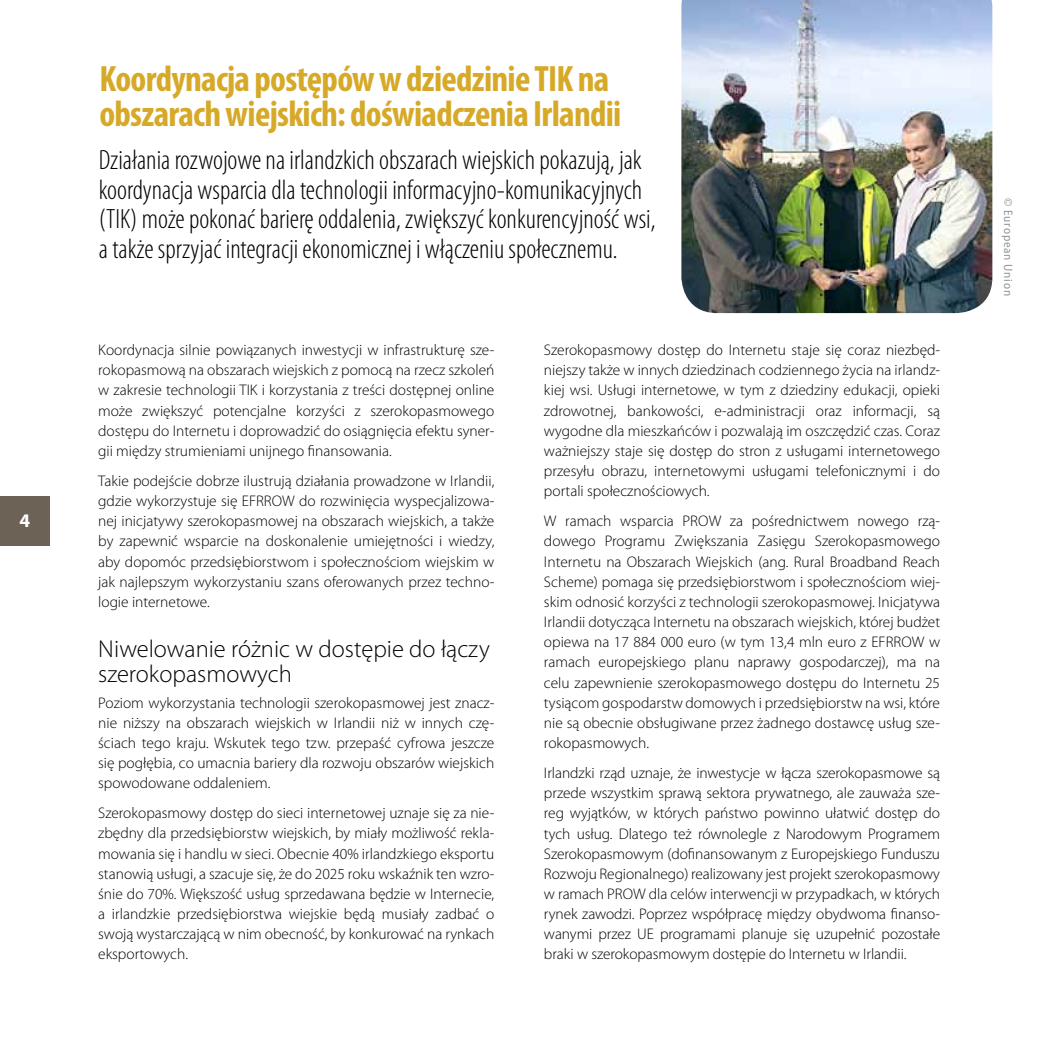
<style>
.page{position:relative;width:1042px;height:1042px;background:#fff}
.page>*{position:absolute;margin:0;border:0;box-sizing:border-box;transform-origin:0 0}
.t1{font:700 condensed 36.75px/35px "Myriad Pro";letter-spacing:-.02em;color:#d7a929}
.t2{font:300 condensed 28px/29.8px "Myriad Pro";color:#000}
.t3{font:300 24.5px/24.5px "Myriad Pro";color:#000}
.t4{font:700 19.25px "Myriad Pro";color:#fff}
.t5{font:300 15.4px/20.1px "Myriad Pro";color:#000;text-align:justify}
.t6{font:semi-condensed 12.25px "Myriad Pro";letter-spacing:.06em;color:#939598}
</style>
<div class="page">
<div style="left:0;top:496px;width:50px;height:50px;background:#6c6356"></div>
<img style="left:681px;top:0;width:311px;height:313px">
<p class="t4" style="left:19px;top:508px;width:12px">4</p>
<h1 class="t1" style="left:100px;top:61px;width:523px">Koordynacja postępów w dziedzinie TIK na obszarach wiejskich: doświadczenia Irlandii</h1>
<p class="t2" style="left:99px;top:145px;width:558px">Działania rozwojowe na irlandzkich obszarach wiejskich pokazują, jak koordynacja wsparcia dla technologii informacyjno-komunikacyjnych (TIK) może pokonać barierę oddalenia, zwiększyć konkurencyjność wsi, a także sprzyjać integracji ekonomicznej i włączeniu społecznemu.</p>
<p class="t5" style="left:98px;top:340px;width:398px">Koordynacja silnie powiązanych inwestycji w infrastrukturę sze&shy;rokopasmową na obszarach wiejskich z pomocą na rzecz szkoleń w zakresie technologii TIK i korzystania z treści dostępnej online może zwiększyć potencjalne korzyści z szerokopasmowego dostępu do Internetu i doprowadzić do osiągnięcia efektu syner&shy;gii między strumieniami unijnego finansowania.</p>
<p class="t5" style="left:98px;top:471px;width:398px">Takie podejście dobrze ilustrują działania prowadzone w Irlandii, gdzie wykorzystuje się EFRROW do rozwinięcia wyspecjalizowa&shy;nej inicjatywy szerokopasmowej na obszarach wiejskich, a także by zapewnić wsparcie na doskonalenie umiejętności i wiedzy, aby dopomóc przedsiębiorstwom i społecznościom wiejskim w jak najlepszym wykorzystaniu szans oferowanych przez techno&shy;logie internetowe.</p>
<h3 class="t3" style="left:98px;top:637px;width:393px">Niwelowanie różnic w dostępie do łączy szerokopasmowych</h3>
<p class="t5" style="left:98px;top:692px;width:398px">Poziom wykorzystania technologii szerokopasmowej jest znacz&shy;nie niższy na obszarach wiejskich w Irlandii niż w innych czę&shy;ściach tego kraju. Wskutek tego tzw. przepaść cyfrowa jeszcze się pogłębia, co umacnia bariery dla rozwoju obszarów wiejskich spowodowane oddaleniem.</p>
<p class="t5" style="left:98px;top:803px;width:398px">Szerokopasmowy dostęp do sieci internetowej uznaje się za nie&shy;zbędny dla przedsiębiorstw wiejskich, by miały możliwość rekla&shy;mowania się i handlu w sieci. Obecnie 40% irlandzkiego eksportu stanowią usługi, a szacuje się, że do 2025 roku wskaźnik ten wzro&shy;śnie do 70%. Większość usług sprzedawana będzie w Internecie, a irlandzkie przedsiębiorstwa wiejskie będą musiały zadbać o swoją wystarczającą w nim obecność, by konkurować na rynkach eksportowych.</p>
<p class="t5" style="left:544px;top:340px;width:398px">Szerokopasmowy dostęp do Internetu staje się coraz niezbęd&shy;niejszy także w innych dziedzinach codziennego życia na irlandz&shy;kiej wsi. Usługi internetowe, w tym z dziedziny edukacji, opieki zdrowotnej, bankowości, e-administracji oraz informacji, są wygodne dla mieszkańców i pozwalają im oszczędzić czas. Coraz ważniejszy staje się dostęp do stron z usługami internetowego przesyłu obrazu, internetowymi usługami telefonicznymi i do portali społecznościowych.</p>
<p class="t5" style="left:544px;top:511px;width:398px">W ramach wsparcia PROW za pośrednictwem nowego rzą&shy;dowego Programu Zwiększania Zasięgu Szerokopasmowego Internetu na Obszarach Wiejskich (ang. Rural Broadband Reach Scheme) pomaga się przedsiębiorstwom i społecznościom wiej&shy;skim odnosić korzyści z technologii szerokopasmowej. Inicjatywa Irlandii dotycząca Internetu na obszarach wiejskich, której budżet opiewa na 17 884 000 euro (w tym 13,4 mln euro z EFRROW w ramach europejskiego planu naprawy gospodarczej), ma na celu zapewnienie szerokopasmowego dostępu do Internetu 25 tysiącom gospodarstw domowych i przedsiębiorstw na wsi, które nie są obecnie obsługiwane przez żadnego dostawcę usług sze&shy;rokopasmowych.</p>
<p class="t5" style="left:544px;top:763px;width:398px">Irlandzki rząd uznaje, że inwestycje w łącza szerokopasmowe są przede wszystkim sprawą sektora prywatnego, ale zauważa sze&shy;reg wyjątków, w których państwo powinno ułatwić dostęp do tych usług. Dlatego też równolegle z Narodowym Programem Szerokopasmowym (dofinansowanym z Europejskiego Funduszu Rozwoju Regionalnego) realizowany jest projekt szerokopasmowy w ramach PROW dla celów interwencji w przypadkach, w których rynek zawodzi. Poprzez współpracę między obydwoma finanso&shy;wanymi przez UE programami planuje się uzupełnić pozostałe braki w szerokopasmowym dostępie do Internetu w Irlandii.</p>
<p class="t6" style="left:1015px;top:198px;width:99px;rotate:90deg">© European Union</p>
</div>
